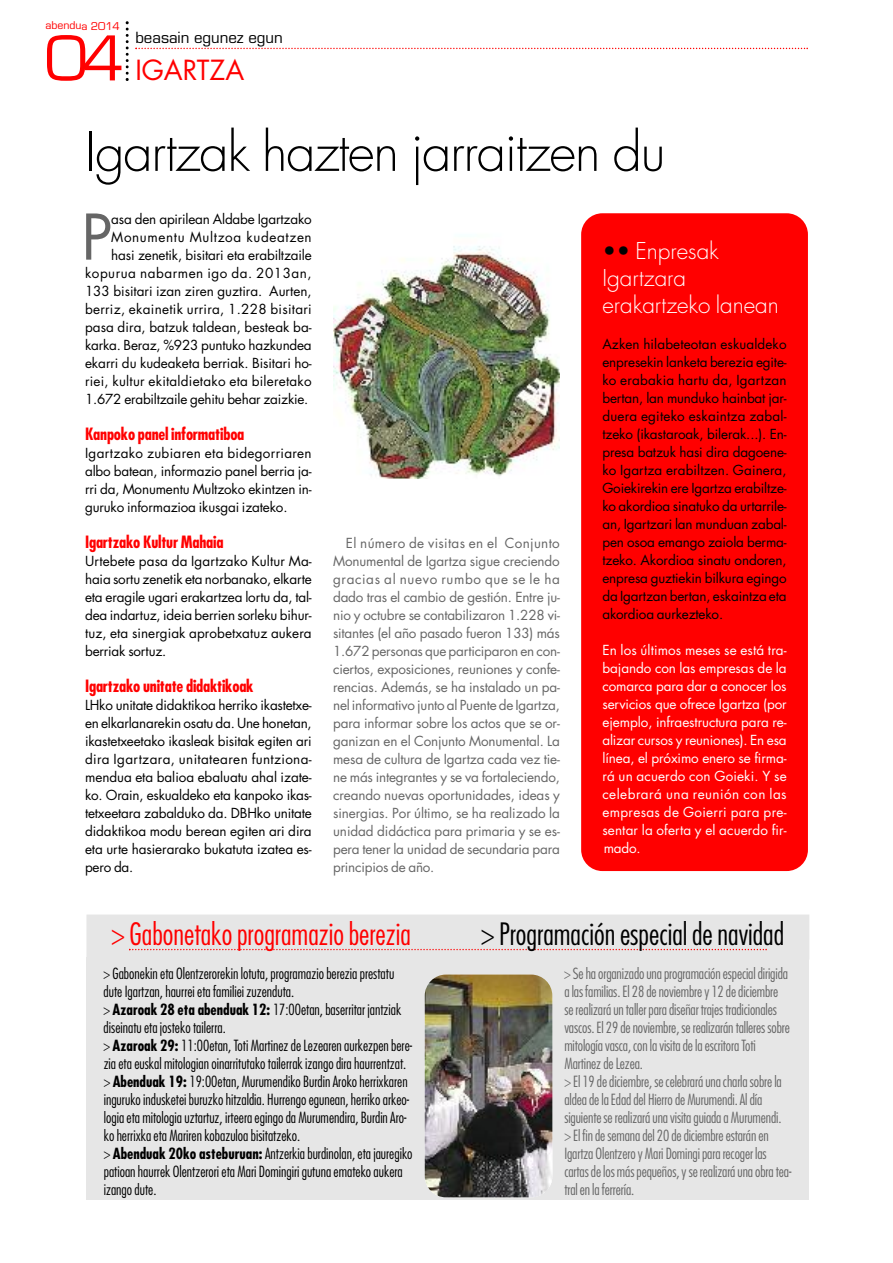
<style>
.page{position:relative;width:893px;height:1263px;background:#fff}
.page>*{position:absolute;margin:0;border:0;box-sizing:border-box;transform-origin:0 0}
.t1{font:61.2px "Futura";color:#666}
.t2{font:60px "Eurostile";color:#f00}
.t3{font:300 52.5px "Futura";letter-spacing:-.025em;color:#000}
.t4{font:300 condensed 30px "Futura";color:#000}
.t5{font:300 condensed 30px "Futura";color:#f00}
.t6{font:27px "Futura";color:#f00}
.t7{font:300 22.5px/27px "Futura";color:#fff}
.t8{font:700 condensed 16.5px "Futura";letter-spacing:-.01em;color:#f00}
.t9{font:300 condensed 15px/18px "Futura";color:#000}
.t10{font:300 condensed 15px/18px "Futura";letter-spacing:-.01em;color:#666}
.t11{font:15px "Eurostile";color:#000}
.t12{font:13.5px/18px "Futura";letter-spacing:-.005em;color:#000;text-align:justify}
.t13{font:13.5px/18px "Futura";letter-spacing:-.015em;color:#666;text-align:justify}
.t14{font:13.5px/18px "Futura";letter-spacing:.01em;color:#fff;text-align:justify}
.t15{font:10.5px "Eurostile";letter-spacing:-.005em;color:#f00}
.s1{color:#000}
.s2{font-weight:700}
</style>
<div class="page">
<svg style="left:135px;top:48px;width:673px;height:1px"></svg>
<svg style="left:126px;top:21px;width:3px;height:60px"></svg>
<div style="left:86px;top:957px;width:723px;height:242px;background:#e6e6e6"></div>
<div style="left:86px;top:914px;width:723px;height:45px;background:#e6e6e6"></div>
<svg style="left:129px;top:949px;width:638px;height:1px"></svg>
<img style="left:425px;top:974px;width:127px;height:223px;border-radius:21px">
<img style="left:333px;top:210px;width:227px;height:269px;border-radius:21px">
<div style="left:581px;top:213px;width:227px;height:658px;background:#f00;border-radius:21px"></div>
<p class="t15" style="left:46px;top:22px;width:76px">abendua 2014</p>
<h2 class="t2" style="left:45px;top:35px;width:80px">04</h2>
<p class="t11" style="left:135px;top:32px;width:149px">beasain egunez egun</p>
<h3 class="t6" style="left:135px;top:58px;width:110px">IGARTZA</h3>
<h3 class="t3" style="left:85px;top:128px;width:582px">Igartzak hazten jarraitzen du</h3>
<p class="t12" style="left:85px;top:211px;width:228px;text-align:right">asa den apirilean Aldabe Igartzako Monumentu Multzoa kudeatzen hasi zenetik, bisitari eta erabiltzaile kopurua nabarmen igo da. 2013an, 133 bisitari izan ziren guztira. Aurten, berriz, ekainetik urrira, 1.228 bisitari pasa dira, batzuk taldean, besteak ba&shy;karka. Beraz, %923 puntuko hazkundea ekarri du kudeaketa berriak. Bisitari ho&shy;riei, kultur ekitaldietako eta bileretako 1.672 erabiltzaile gehitu behar zaizkie.</p>
<p class="t8" style="left:85px;top:426px;width:161px">Kanpoko panel informatiboa</p>
<p class="t12" style="left:85px;top:445px;width:228px">Igartzako zubiaren eta bidegorriaren albo batean, informazio panel berria ja&shy;rri da, Monumentu Multzoko ekintzen in&shy;guruko informazioa ikusgai izateko.</p>
<p class="t8" style="left:85px;top:534px;width:140px">Igartzako Kultur Mahaia</p>
<p class="t12" style="left:85px;top:553px;width:228px">Urtebete pasa da Igartzako Kultur Ma&shy;haia sortu zenetik eta norbanako, elkarte eta eragile ugari erakartzea lortu da, tal&shy;dea indartuz, ideia berrien sorleku bihur&shy;tuz, eta sinergiak aprobetxatuz aukera berriak sortuz.</p>
<p class="t8" style="left:85px;top:678px;width:170px">Igartzako unitate didaktikoak</p>
<p class="t12" style="left:85px;top:697px;width:228px">LHko unitate didaktikoa herriko ikastetxe&shy;en elkarlanarekin osatu da. Une honetan, ikastetxeetako ikasleak bisitak egiten ari dira Igartzara, unitatearen funtziona&shy;mendua eta balioa ebaluatu ahal izate&shy;ko. Orain, eskualdeko eta kanpoko ikas&shy;tetxeetara zabalduko da. DBHko unitate didaktikoa modu berean egiten ari dira eta urte hasierarako bukatuta izatea es&shy;pero da.</p>
<h1 class="t1" style="left:81px;top:209px;width:32px">P</h1>
<p class="t13" style="left:333px;top:535px;width:228px;text-indent:13px">El número de visitas en el Conjunto Monumental de Igartza sigue creciendo gracias al nuevo rumbo que se le ha dado tras el cambio de gestión. Entre ju&shy;nio y octubre se contabilizaron 1.228 vi&shy;sitantes (el año pasado fueron 133) más 1.672 personas que participaron en con&shy;ciertos, exposiciones, reuniones y confe&shy;rencias. Además, se ha instalado un pa&shy;nel informativo junto al Puente de Igartza, para informar sobre los actos que se or&shy;ganizan en el Conjunto Monumental. La mesa de cultura de Igartza cada vez tie&shy;ne más integrantes y se va fortaleciendo, creando nuevas oportunidades, ideas y sinergias. Por último, se ha realizado la unidad didáctica para primaria y se es&shy;pera tener la unidad de secundaria para principios de año.</p>
<h3 class="t7" style="left:602px;top:239px;width:178px"><span class="s1">••</span> Enpresak<br>Igartzara erakartzeko lanean</h3>
<p class="t12" style="left:602px;top:336px;width:186px">Azken hilabeteotan eskualdeko enpresekin lanketa berezia egite&shy;ko erabakia hartu da, Igartzan bertan, lan munduko hainbat jar&shy;duera egiteko eskaintza zabal&shy;tzeko (ikastaroak, bilerak...). En&shy;presa batzuk hasi dira dagoene&shy;ko Igartza erabiltzen. Gainera, Goiekirekin ere Igartza erabiltze&shy;ko akordioa sinatuko da urtarrile&shy;an, Igartzari lan munduan zabal&shy;pen osoa emango zaiola berma&shy;tzeko. Akordioa sinatu ondoren, enpresa guztiekin bilkura egingo da Igartzan bertan, eskaintza eta akordioa aurkezteko.</p>
<p class="t14" style="left:602px;top:642px;width:186px">En los últimos meses se está tra&shy;bajando con las empresas de la comarca para dar a conocer los servicios que ofrece Igartza (por ejemplo, infraestructura para re&shy;alizar cursos y reuniones). En esa línea, el próximo enero se firma&shy;rá un acuerdo con Goieki. Y se celebrará una reunión con las empresas de Goierri para pre&shy;sentar la oferta y el acuerdo fir&shy;mado.</p>
<h3 class="t5" style="left:112px;top:920px;width:301px">&gt; Gabonetako programazio berezia</h3>
<h3 class="t4" style="left:481px;top:920px;width:305px">&gt; Programación especial de navidad</h3>
<p class="t9" style="left:104px;top:966px;width:311px">&gt; Gabonekin eta Olentzerorekin lotuta, programazio berezia prestatu dute Igartzan, haurrei eta familiei zuzenduta.<br>&gt; <span class="s2">Azaroak 28 eta abenduak 12:</span> 17:00etan, baserritar jantziak diseinatu eta josteko tailerra.<br>&gt; <span class="s2">Azaroak 29:</span> 11:00etan, Toti Martinez de Lezearen aurkezpen bere&shy;zia eta euskal mitologian oinarritutako tailerrak izango dira haurrentzat. &gt; <span class="s2">Abenduak 19:</span> 19:00etan, Murumendiko Burdin Aroko herrixkaren inguruko indusketei buruzko hitzaldia. Hurrengo egunean, herriko arkeo&shy;logia eta mitologia uztartuz, irteera egingo da Murumendira, Burdin Aro&shy;ko herrixka eta Mariren kobazuloa bisitatzeko.<br>&gt; <span class="s2">Abenduak 20ko asteburuan:</span> Antzerkia burdinolan, eta jauregiko patioan haurrek Olentzerori eta Mari Domingiri gutuna emateko aukera izango dute.</p>
<p class="t10" style="left:564px;top:965px;width:229px">&gt; Sehaorganizadounaprogramaciónespecialdirigida alas familias.El 28 denoviembrey 12 dediciembre serealizaráuntallerparadiseñar trajes tradicionales vascos.El 29 denoviembre,serealizarántalleres sobre mitologíavasca,conlavisitadelaescritoraToti MartinezdeLezea.<br>&gt; El 19 dediciembre,secelebraráunacharlasobrela aldeadelaEdaddel HierrodeMurumendi.Aldía siguienteserealizaráunavisitaguiadaaMurumendi. &gt; El findesemanadel 20 dediciembreestaránen Igartza OlentzeroyMari Domingipararecoger las cartasdelosmáspequeños,yserealizaráunaobratea&shy;tralenlaferrería.</p>
</div>
